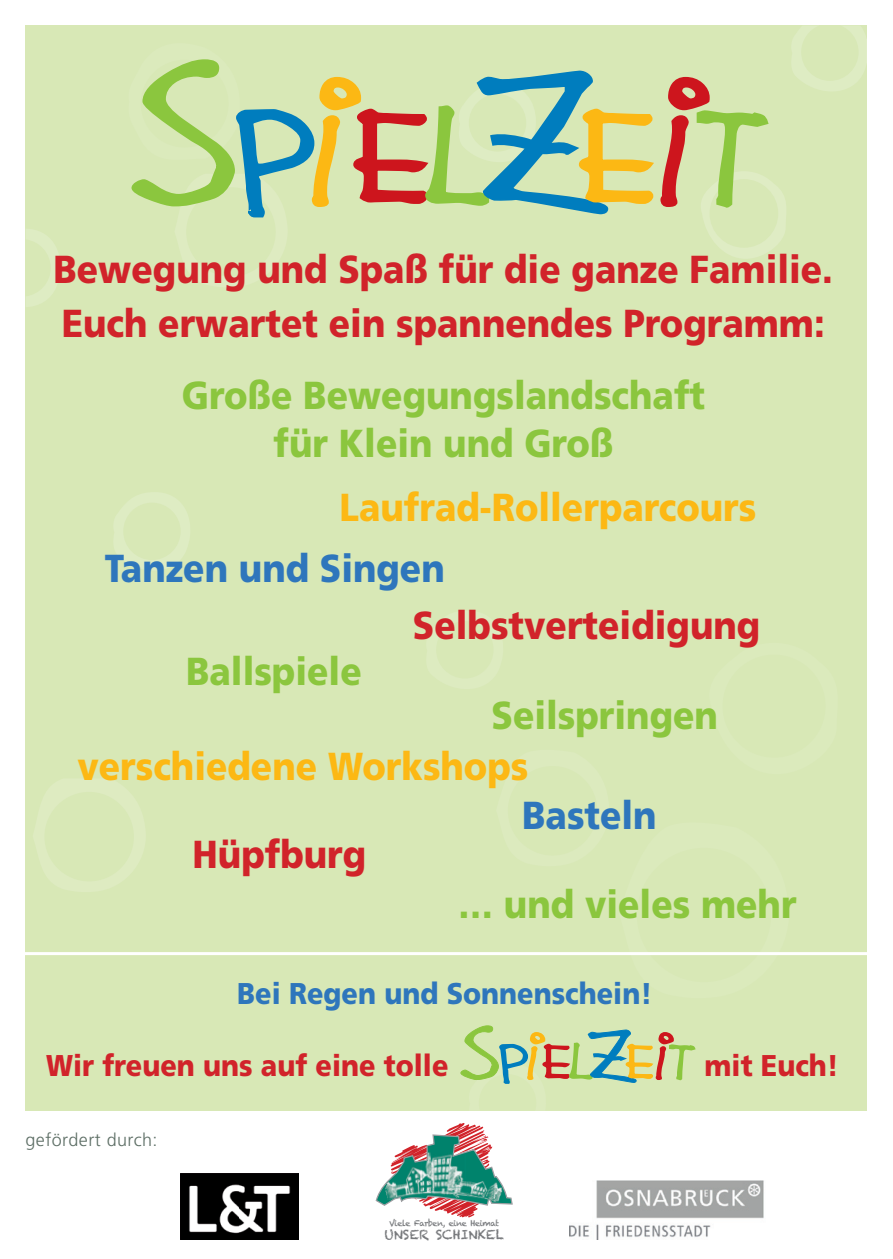
<style>
.page{position:relative;width:893px;height:1259px;background:#fff}
.page>*{position:absolute;margin:0;border:0;box-sizing:border-box;transform-origin:0 0}
.t1{font:900 39px/54px "Frutiger";color:#d1232a;scale:.9 1}
.t2{font:900 39px/48px "Frutiger";color:#8bc63e;text-align:center;scale:.9 1}
.t3{font:900 39px "Frutiger";color:#fcb814;scale:.9 1}
.t4{font:900 39px "Frutiger";color:#2e76bc;scale:.9 1}
.t5{font:900 30px "Frutiger";color:#d1232a;scale:.9 1}
.t6{font:900 30px "Frutiger";color:#2e76bc;scale:.9 1}
.t7{font:300 18px "Frutiger LT";letter-spacing:.025em;color:#5d6e65}
.t8{font:12.9px "Chalkduster";color:#76787b}
.t9{font:8.1px "Chalkduster";letter-spacing:-.055em;color:#76787b}
</style>
<div class="page">
<div style="left:26px;top:26px;width:841px;height:1085px;background:#d8e8b6"></div>
<svg style="left:33px;top:779px;width:112px;height:113px"></svg>
<svg style="left:114px;top:492px;width:76px;height:78px"></svg>
<svg style="left:26px;top:229px;width:34px;height:78px"></svg>
<svg style="left:460px;top:1025px;width:236px;height:59px"></svg>
<svg style="left:131px;top:26px;width:736px;height:261px"></svg>
<svg style="left:376px;top:1123px;width:137px;height:94px"></svg>
<img style="left:180px;top:1173px;width:118px;height:66px">
<img style="left:570px;top:1180px;width:194px;height:59px">
<hr style="left:5px;top:952px;width:888px;height:3px;background:#fff">
<p class="t1" style="left:53px;top:242px;width:868px">Bewegung und Spaß für die ganze Familie.<br>Euch erwartet ein spannendes Programm:</p>
<p class="t2" style="left:182px;top:371px;width:583px">Große Bewegungslandschaft für Klein und Groß</p>
<p class="t3" style="left:339px;top:484px;width:465px">Laufrad-Rollerparcours</p>
<p class="t4" style="left:105px;top:545px;width:379px">Tanzen und Singen</p>
<p class="t2" style="left:186px;top:647px;width:197px">Ballspiele</p>
<p class="t1" style="left:413px;top:597px;width:387px">Selbstverteidigung</p>
<p class="t2" style="left:492px;top:690px;width:253px">Seilspringen</p>
<p class="t3" style="left:77px;top:742px;width:503px">verschiedene Workshops</p>
<p class="t4" style="left:522px;top:791px;width:151px">Basteln</p>
<p class="t1" style="left:193px;top:827px;width:194px">Hüpfburg</p>
<p class="t2" style="left:458px;top:879px;width:378px">… und vieles mehr</p>
<p class="t6" style="left:237px;top:975px;width:463px">Bei Regen und Sonnenschein!</p>
<p class="t5" style="left:46px;top:1048px;width:449px">Wir freuen uns auf eine tolle</p>
<p class="t5" style="left:705px;top:1048px;width:151px">mit Euch!</p>
<p class="t7" style="left:26px;top:1129px;width:134px">gefördert durch:</p>
<p class="t9" style="left:389px;top:1217px;width:112px">Viele Farben, eine Heimat</p>
<p class="t8" style="left:384px;top:1226px;width:121px">UNSER SCHINKEL</p>
</div>
